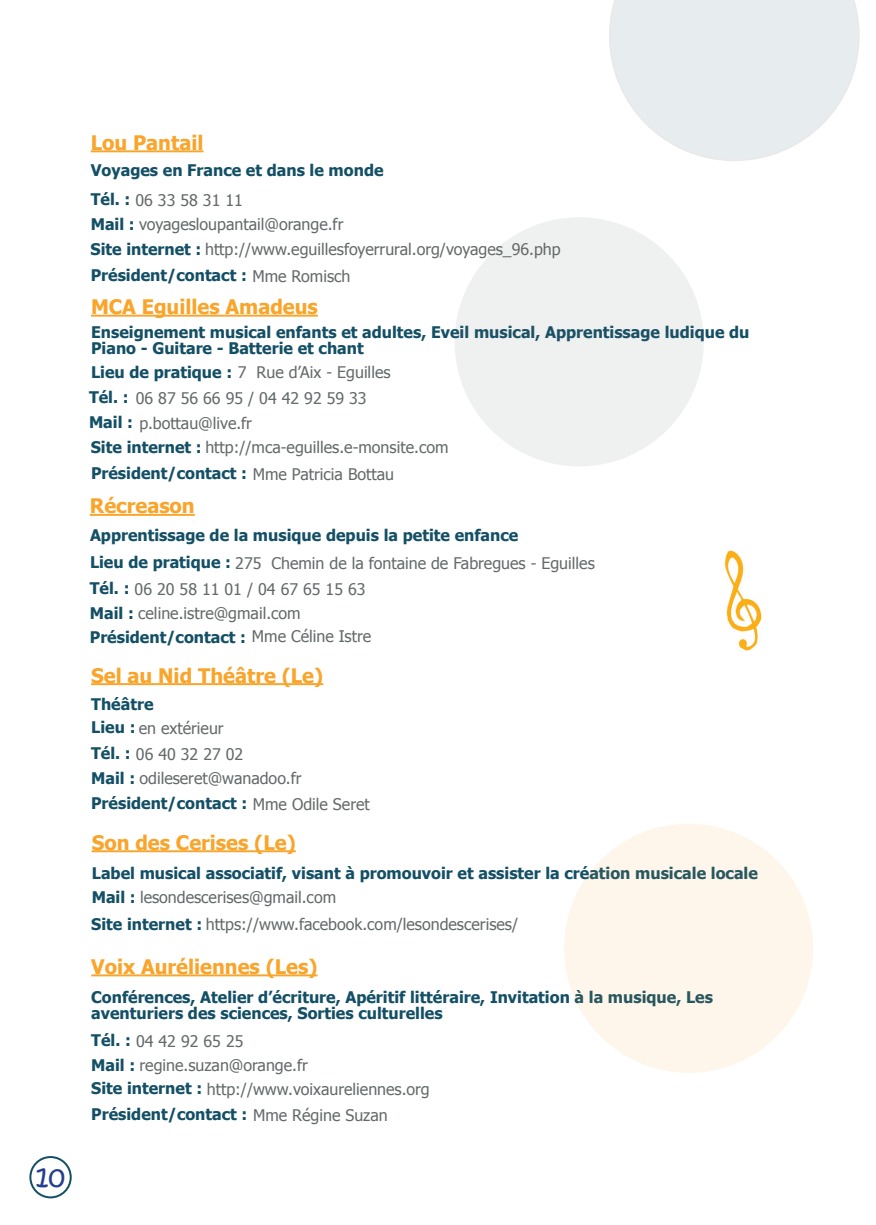
<style>
.page{position:relative;width:876px;height:1225px;background:#fff}
.page>*{position:absolute;margin:0;border:0;box-sizing:border-box;transform-origin:0 0}
.t1{font:28px "Kristen ITC";color:#253f8e}
.t2{font:700 20px "Tahoma";color:#f9a42a}
.t3{font:16px "Tahoma";color:#646969}
.t4{font:700 16px/16px "Tahoma";color:#134f65}
.s1{font-weight:700;color:#134f65}
.s2{font-weight:400;color:#646969}
</style>
<div class="page">
<div style="left:29px;top:1156px;width:43px;height:42px;border:2px solid #134f65;border-radius:50%"></div>
<hr style="left:91px;top:150px;width:112px;height:2px;background:#f9a42a">
<hr style="left:91px;top:315px;width:227px;height:2px;background:#f9a42a">
<hr style="left:91px;top:683px;width:232px;height:2px;background:#f9a42a">
<hr style="left:92px;top:850px;width:204px;height:2px;background:#f9a42a">
<hr style="left:91px;top:974px;width:226px;height:2px;background:#f9a42a">
<hr style="left:90px;top:514px;width:105px;height:2px;background:#f9a42a">
<img style="left:724px;top:550px;width:38px;height:101px">
<svg style="left:609px;top:0;width:251px;height:161px"></svg>
<div style="left:454px;top:217px;width:250px;height:250px;background:#eff0f0;border-radius:50%"></div>
<div style="left:564px;top:823px;width:249px;height:250px;background:#fef6ea;border-radius:50%"></div>
<h1 class="t1" style="left:36px;top:1157px;width:31px">10</h1>
<p class="t2" style="left:91px;top:129px;width:114px">Lou Pantail</p>
<p class="t4" style="left:91px;top:161px;width:294px">Voyages en France et dans le monde</p>
<p class="t3" style="left:91px;top:189px;width:154px"><span class="s1">Tél. :</span> 06 33 58 31 11</p>
<p class="t3" style="left:91px;top:214px;width:254px"><span class="s1">Mail :</span> voyagesloupantail@orange.fr</p>
<p class="t4" style="left:91px;top:266px;width:261px">Président/contact : <span class="s2">Mme Romisch</span></p>
<p class="t3" style="left:91px;top:238px;width:472px"><span class="s1">Site internet :</span> http://www.eguillesfoyerrural.org/voyages_96.php</p>
<p class="t2" style="left:91px;top:293px;width:228px">MCA Eguilles Amadeus</p>
<p class="t4" style="left:91px;top:323px;width:660px">Enseignement musical enfants et adultes, Eveil musical, Apprentissage ludique du<br>Piano - Guitare - Batterie et chant</p>
<p class="t3" style="left:89px;top:387px;width:279px"><span class="s1">Tél. :</span> 06 87 56 66 95 / 04 42 92 59 33</p>
<p class="t3" style="left:89px;top:412px;width:165px"><span class="s1">Mail :</span> p.bottau@live.fr</p>
<p class="t4" style="left:91px;top:464px;width:305px">Président/contact : <span class="s2">Mme Patricia Bottau</span></p>
<p class="t3" style="left:91px;top:361px;width:301px"><span class="s1">Lieu de pratique :</span> 7 Rue d’Aix - Eguilles</p>
<p class="t3" style="left:91px;top:437px;width:359px"><span class="s1">Site internet :</span> http://mca-eguilles.e-monsite.com</p>
<p class="t2" style="left:90px;top:492px;width:106px">Récreason</p>
<p class="t4" style="left:90px;top:526px;width:430px">Apprentissage de la musique depuis la petite enfance</p>
<p class="t3" style="left:90px;top:578px;width:277px"><span class="s1">Tél. :</span> 06 20 58 11 01 / 04 67 65 15 63</p>
<p class="t3" style="left:90px;top:602px;width:212px"><span class="s1">Mail :</span> celine.istre@gmail.com</p>
<p class="t4" style="left:90px;top:628px;width:283px">Président/contact : <span class="s2">Mme Céline Istre</span></p>
<p class="t3" style="left:90px;top:552px;width:506px"><span class="s1">Lieu de pratique :</span> 275 Chemin de la fontaine de Fabregues - Eguilles</p>
<p class="t2" style="left:91px;top:661px;width:234px">Sel au Nid Théâtre (Le)</p>
<p class="t4" style="left:91px;top:695px;width:64px">Théâtre</p>
<p class="t3" style="left:91px;top:743px;width:154px"><span class="s1">Tél. :</span> 06 40 32 27 02</p>
<p class="t3" style="left:91px;top:767px;width:212px"><span class="s1">Mail :</span> odileseret@wanadoo.fr</p>
<p class="t4" style="left:91px;top:794px;width:280px">Président/contact : <span class="s2">Mme Odile Seret</span></p>
<p class="t3" style="left:91px;top:717px;width:134px"><span class="s1">Lieu :</span> en extérieur</p>
<p class="t2" style="left:92px;top:828px;width:206px">Son des Cerises (Le)</p>
<p class="t4" style="left:92px;top:864px;width:667px">Label musical associatif, visant à promouvoir et assister la création musicale locale</p>
<p class="t3" style="left:92px;top:886px;width:246px"><span class="s1">Mail :</span> lesondescerises@gmail.com</p>
<p class="t3" style="left:91px;top:913px;width:428px"><span class="s1">Site internet :</span> https://www.facebook.com/lesondescerises/</p>
<p class="t2" style="left:91px;top:952px;width:228px">Voix Auréliennes (Les)</p>
<p class="t4" style="left:91px;top:988px;width:623px">Conférences, Atelier d’écriture, Apéritif littéraire, Invitation à la musique, Les</p>
<p class="t4" style="left:91px;top:1004px;width:353px">aventuriers des sciences, Sorties culturelles</p>
<p class="t3" style="left:91px;top:1030px;width:154px"><span class="s1">Tél. :</span> 04 42 92 65 25</p>
<p class="t3" style="left:91px;top:1054px;width:218px"><span class="s1">Mail :</span> regine.suzan@orange.fr</p>
<p class="t4" style="left:91px;top:1105px;width:298px">Président/contact : <span class="s2">Mme Régine Suzan</span></p>
<p class="t3" style="left:91px;top:1078px;width:340px"><span class="s1">Site internet :</span> http://www.voixaureliennes.org</p>
</div>
